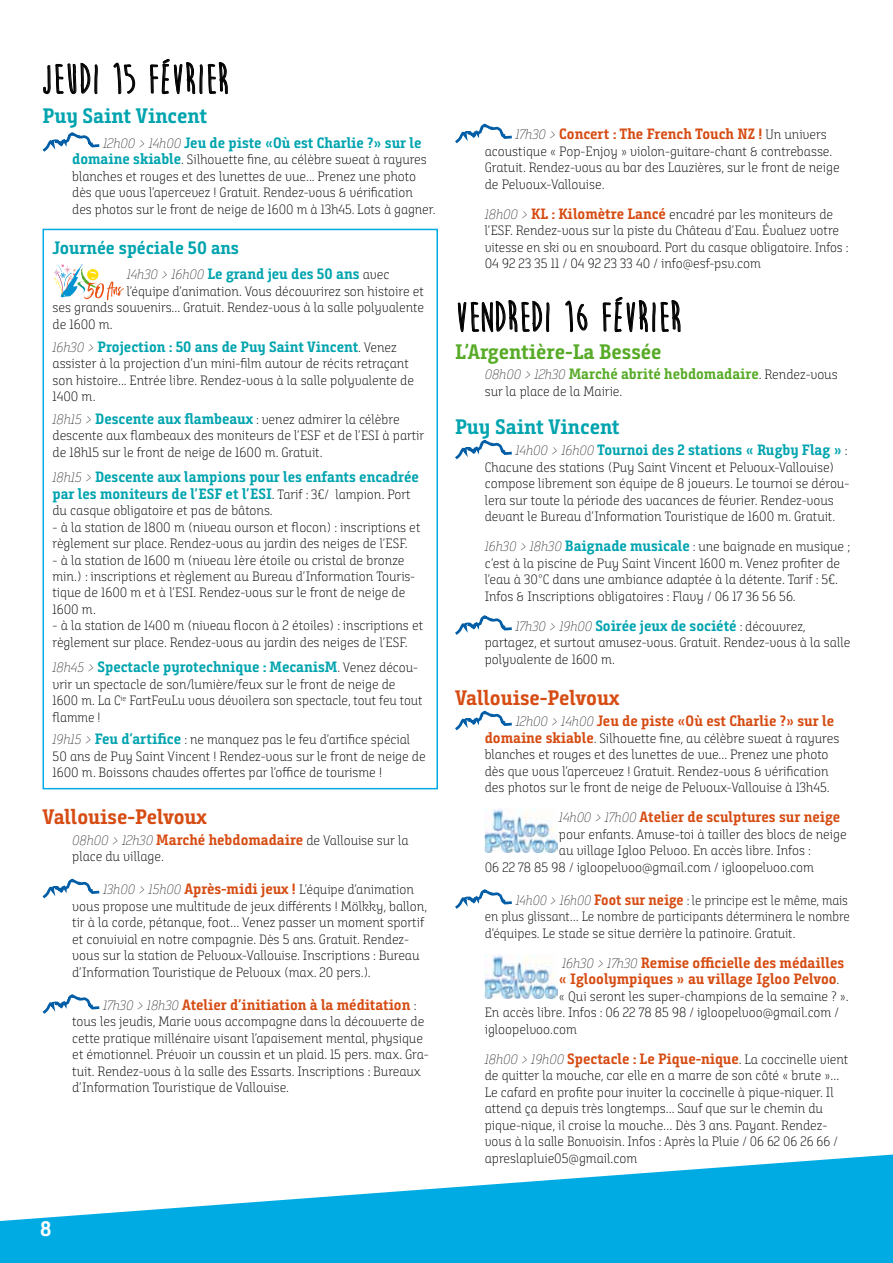
<style>
.page{position:relative;width:893px;height:1263px;background:#fff}
.page>*{position:absolute;margin:0;border:0;box-sizing:border-box;transform-origin:0 0}
.t1{font:700 42px "Moon Flower";color:#000}
.t2{font:700 21px "Bunday Slab";color:#d64c13}
.t3{font:700 21px "Bunday Slab";color:#00a4af}
.t4{font:700 21px "Bunday Slab";color:#57ab27}
.t5{font:700 21px "Bunday Slab";color:#fff}
.t6{font:700 18px "Bunday Slab";color:#00a4af}
.t7{font:700 15px/16.5px "Bunday Slab";color:#00a4af}
.t8{font:700 15px/16.5px "Bunday Slab";color:#d64c13}
.t9{font:700 15px "Bunday Slab";color:#57ab27}
.t10{font:13.5px/16.5px "Bunday Slab Light Up";color:#000}
.t11{font:13.5px/16.5px "Bunday Slab Light Up";color:#000;scale:.96 1}
.s1{font-weight:100;font-style:italic;font-size:13.5px;color:#000}
.s2{font-family:"Bunday Slab";font-weight:700;font-size:15px;color:#00a4af}
.s3{font-family:"Bunday Slab Light Up";font-weight:400;font-size:13.5px;color:#000}
.s4{font-family:"Bunday Slab";font-weight:100;font-style:italic}
.s5{font-family:"Bunday Slab";font-weight:700;font-size:15px;color:#d64c13}
</style>
<div class="page">
<svg style="left:43px;top:63px;width:55px;height:32px"></svg>
<svg style="left:113px;top:59px;width:115px;height:36px"></svg>
<svg style="left:42px;top:132px;width:58px;height:20px"></svg>
<svg style="left:53px;top:264px;width:71px;height:36px"></svg>
<div style="left:43px;top:229px;width:395px;height:560px;border:2px solid #00abe4"></div>
<svg style="left:42px;top:878px;width:58px;height:21px"></svg>
<svg style="left:67px;top:994px;width:21px;height:5px"></svg>
<svg style="left:455px;top:123px;width:57px;height:21px"></svg>
<svg style="left:457px;top:300px;width:93px;height:33px"></svg>
<svg style="left:565px;top:297px;width:116px;height:36px"></svg>
<svg style="left:455px;top:439px;width:57px;height:21px"></svg>
<svg style="left:455px;top:615px;width:57px;height:20px"></svg>
<svg style="left:455px;top:710px;width:57px;height:21px"></svg>
<img style="left:485px;top:809px;width:73px;height:44px">
<svg style="left:455px;top:889px;width:57px;height:20px"></svg>
<img style="left:485px;top:954px;width:73px;height:44px">
<svg style="left:0;top:999px;width:893px;height:264px"></svg>
<h1 class="t1" style="left:43px;top:58px;width:188px">JEUDI 15 FÉVRIER</h1>
<h2 class="t3" style="left:43px;top:103px;width:166px">Puy Saint Vincent</h2>
<p class="t7" style="left:103px;top:134px;width:320px"><span class="s1">12h00 &gt; 14h00</span> Jeu de piste «Où est Charlie ?» sur le</p>
<p class="t10" style="left:72px;top:151px;width:365px"><span class="s2">domaine skiable</span>. Silhouette fine, au célèbre sweat à rayures blanches et rouges et des lunettes de vue... Prenez une photo dès que vous l’apercevez ! Gratuit. Rendez-vous &amp; vérification<br>des photos sur le front de neige de 1600 m à 13h45. Lots à gagner.</p>
<h3 class="t6" style="left:53px;top:237px;width:188px">Journée spéciale 50 ans</h3>
<p class="t7" style="left:127px;top:266px;width:264px"><span class="s1">14h30 &gt; 16h00</span> Le grand jeu des 50 ans <span class="s3">avec</span></p>
<p class="t10" style="left:53px;top:283px;width:373px;text-align:justify;text-indent:74px">l’équipe d’animation. Vous découvrirez son histoire et ses grands souvenirs... Gratuit. Rendez-vous à la salle polyvalente de 1600 m.</p>
<p class="t7" style="left:53px;top:338px;width:346px"><span class="s1">16h30 &gt;</span> Projection : 50 ans de Puy Saint Vincent<span class="s3">. Venez</span></p>
<p class="t10" style="left:53px;top:355px;width:363px">assister à la projection d’un mini-film autour de récits retraçant son histoire... Entrée libre. Rendez-vous à la salle polyvalente de<br>1400 m.</p>
<p class="t10" style="left:53px;top:411px;width:373px"><span class="s4">18h15 &gt;</span> <span class="s2">Descente aux flambeaux</span> : venez admirer la célèbre descente aux flambeaux des moniteurs de l’ESF et de l’ESI à partir de 18h15 sur le front de neige de 1600 m. Gratuit.</p>
<p class="t7" style="left:53px;top:468px;width:368px"><span class="s1">18h15 &gt;</span> Descente aux lampions pour les enfants encadrée par les moniteurs de l’ESF et l’ESI<span class="s3">. Tarif : 3€/ lampion. Port</span></p>
<p class="t10" style="left:53px;top:502px;width:222px">du casque obligatoire et pas de bâtons.</p>
<p class="t10" style="left:53px;top:519px;width:369px">- à la station de 1800 m (niveau ourson et flocon) : inscriptions et règlement sur place. Rendez-vous au jardin des neiges de l’ESF.</p>
<p class="t10" style="left:53px;top:552px;width:364px">- à la station de 1600 m (niveau 1ère étoile ou cristal de bronze min.) : inscriptions et règlement au Bureau d’Information Touris&shy;tique de 1600 m et à l’ESI. Rendez-vous sur le front de neige de 1600 m.</p>
<p class="t10" style="left:53px;top:618px;width:372px">- à la station de 1400 m (niveau flocon à 2 étoiles) : inscriptions et règlement sur place. Rendez-vous au jardin des neiges de l’ESF.</p>
<p class="t7" style="left:53px;top:659px;width:367px"><span class="s1">18h45 &gt;</span> Spectacle pyrotechnique : MecanisM<span class="s3">. Venez décou-</span></p>
<p class="t10" style="left:53px;top:676px;width:371px">vrir un spectacle de son/lumière/feux sur le front de neige de<br>1600 m. La C<sup>ie</sup> FartFeuLu vous dévoilera son spectacle, tout feu tout flamme !</p>
<p class="t10" style="left:53px;top:731px;width:375px"><span class="s4">19h15 &gt;</span> <span class="s2">Feu d’artifice</span> : ne manquez pas le feu d’artifice spécial<br>50 ans de Puy Saint Vincent ! Rendez-vous sur le front de neige de<br>1600 m. Boissons chaudes offertes par l’office de tourisme !</p>
<h2 class="t2" style="left:43px;top:804px;width:166px">Vallouise-Pelvoux</h2>
<p class="t8" style="left:72px;top:831px;width:338px"><span class="s1">08h00 &gt; 12h30</span> Marché hebdomadaire <span class="s3">de Vallouise sur la</span></p>
<p class="t10" style="left:72px;top:848px;width:93px">place du village.</p>
<p class="t10" style="left:72px;top:881px;width:357px;text-indent:31px"><span class="s4">13h00 &gt; 15h00</span> <span class="s5">Après-midi jeux !</span> L’équipe d’animation vous propose une multitude de jeux différents ! Mölkky, ballon, tir à la corde, pétanque, foot… Venez passer un moment sportif et convivial en notre compagnie. Dès 5 ans. Gratuit. Rendez&shy;vous sur la station de Pelvoux-Vallouise. Inscriptions : Bureau d’Information Touristique de Pelvoux (max. 20 pers.).</p>
<p class="t8" style="left:103px;top:996px;width:315px"><span class="s1">17h30 &gt; 18h30</span> Atelier d’initiation à la méditation <span class="s3">:</span></p>
<p class="t10" style="left:72px;top:1013px;width:358px">tous les jeudis, Marie vous accompagne dans la découverte de cette pratique millénaire visant l’apaisement mental, physique et émotionnel. Prévoir un coussin et un plaid. 15 pers. max. Gra&shy;tuit. Rendez-vous à la salle des Essarts. Inscriptions : Bureaux d’Information Touristique de Vallouise.</p>
<p class="t8" style="left:515px;top:126px;width:313px"><span class="s1">17h30 &gt;</span> Concert : The French Touch NZ ! <span class="s3">Un univers</span></p>
<p class="t10" style="left:485px;top:143px;width:356px">acoustique « Pop-Enjoy » violon-guitare-chant &amp; contrebasse.<br>Gratuit. Rendez-vous au bar des Lauzières, sur le front de neige de Pelvoux-Vallouise.</p>
<p class="t10" style="left:485px;top:206px;width:365px"><span class="s4">18h00 &gt;</span> <span class="s5">KL : Kilomètre Lancé</span> encadré par les moniteurs de l’ESF. Rendez-vous sur la piste du Château d’Eau. Évaluez votre vitesse en ski ou en snowboard. Port du casque obligatoire. Infos :<br>04 92 23 35 11 / 04 92 23 33 40 / info@esf-psv.com</p>
<h1 class="t1" style="left:455px;top:296px;width:228px">VENDREDI 16 FÉVRIER</h1>
<h2 class="t4" style="left:455px;top:338px;width:208px">L’Argentière-La Bessée</h2>
<p class="t9" style="left:485px;top:365px;width:354px"><span class="s1">08h00 &gt; 12h30</span> Marché abrité hebdomadaire<span class="s3">. Rendez-vous</span></p>
<p class="t10" style="left:485px;top:383px;width:139px">sur la place de la Mairie.</p>
<h2 class="t3" style="left:455px;top:414px;width:166px">Puy Saint Vincent</h2>
<p class="t7" style="left:515px;top:442px;width:334px"><span class="s1">14h00 &gt; 16h00</span> Tournoi des 2 stations « Rugby Flag » <span class="s3">:</span></p>
<p class="t10" style="left:485px;top:459px;width:366px">Chacune des stations (Puy Saint Vincent et Pelvoux-Vallouise) compose librement son équipe de 8 joueurs. Le tournoi se dérou&shy;lera sur toute la période des vacances de février. Rendez-vous devant le Bureau d’Information Touristique de 1600 m. Gratuit.</p>
<p class="t10" style="left:485px;top:538px;width:367px"><span class="s4">16h30 &gt; 18h30</span> <span class="s2">Baignade musicale</span> : une baignade en musique ; c’est à la piscine de Puy Saint Vincent 1600 m. Venez profiter de l’eau à 30°C dans une ambiance adaptée à la détente. Tarif : 5€.<br>Infos &amp; Inscriptions obligatoires : Flavy / 06 17 36 56 56.</p>
<p class="t7" style="left:515px;top:617px;width:292px"><span class="s1">17h30 &gt; 19h00</span> Soirée jeux de société <span class="s3">: découvrez,</span></p>
<p class="t10" style="left:485px;top:634px;width:367px">partagez, et surtout amusez-vous. Gratuit. Rendez-vous à la salle polyvalente de 1600 m.</p>
<h2 class="t2" style="left:455px;top:685px;width:166px">Vallouise-Pelvoux</h2>
<p class="t8" style="left:516px;top:713px;width:320px"><span class="s1">12h00 &gt; 14h00</span> Jeu de piste «Où est Charlie ?» sur le</p>
<p class="t10" style="left:485px;top:730px;width:356px"><span class="s5">domaine skiable</span>. Silhouette fine, au célèbre sweat à rayures blanches et rouges et des lunettes de vue... Prenez une photo dès que vous l’apercevez ! Gratuit. Rendez-vous &amp; vérification des photos sur le front de neige de Pelvoux-Vallouise à 13h45.</p>
<p class="t8" style="left:559px;top:809px;width:283px"><span class="s1">14h00 &gt; 17h00</span> Atelier de sculptures sur neige</p>
<p class="t10" style="left:559px;top:826px;width:289px">pour enfants. Amuse-toi à tailler des blocs de neige</p>
<p class="t10" style="left:559px;top:842px;width:254px">au village Igloo Pelvoo. En accès libre. Infos :</p>
<p class="t10" style="left:485px;top:859px;width:331px">06 22 78 85 98 / igloopelvoo@gmail.com / igloopelvoo.com</p>
<p class="t11" style="left:485px;top:892px;width:382px;text-indent:31px"><span class="s4">14h00 &gt; 16h00</span> <span class="s5">Foot sur neige</span> : le principe est le même, mais en plus glissant… Le nombre de participants déterminera le nombre d’équipes. Le stade se situe derrière la patinoire. Gratuit.</p>
<p class="t8" style="left:559px;top:954px;width:287px"><span class="s1">16h30 &gt; 17h30</span> Remise officielle des médailles « Igloolympiques » au village Igloo Pelvoo<span class="s3">.</span></p>
<p class="t10" style="left:485px;top:988px;width:366px;text-indent:74px">« Qui seront les super-champions de la semaine ? ».<br>En accès libre. Infos : 06 22 78 85 98 / igloopelvoo@gmail.com / igloopelvoo.com</p>
<p class="t8" style="left:485px;top:1050px;width:365px"><span class="s1">18h00 &gt; 19h00</span> Spectacle : Le Pique-nique<span class="s3">. La coccinelle vient</span></p>
<p class="t10" style="left:485px;top:1067px;width:356px">de quitter la mouche, car elle en a marre de son côté « brute »...<br>Le cafard en profite pour inviter la coccinelle à pique-niquer. Il attend ça depuis très longtemps... Sauf que sur le chemin du pique-nique, il croise la mouche… Dès 3 ans. Payant. Rendez&shy;vous à la salle Bonvoisin. Infos : Après la Pluie / 06 62 06 26 66 / apreslapluie05@gmail.com</p>
<h2 class="t5" style="left:40px;top:1216px;width:13px">8</h2>
</div>
